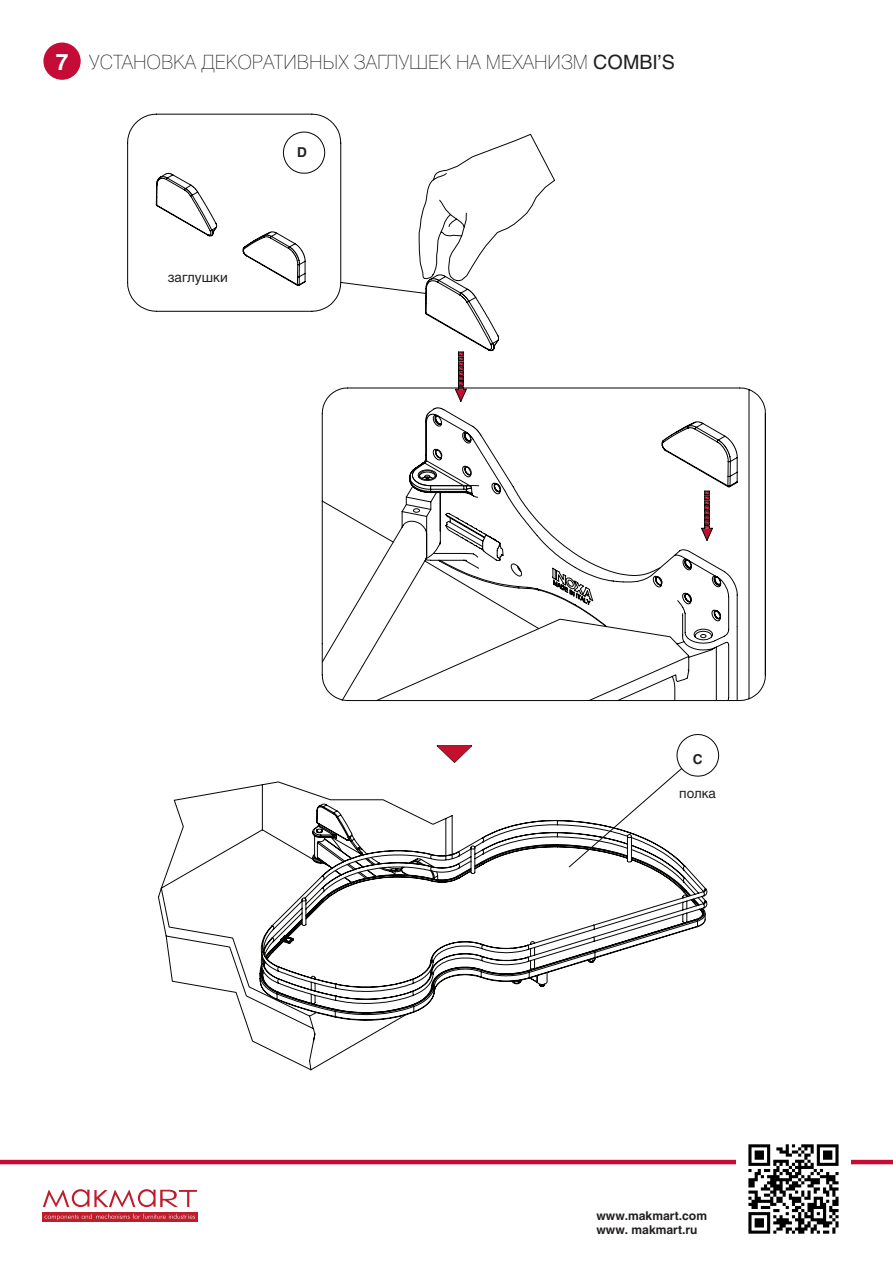
<style>
.page{position:relative;width:893px;height:1263px;background:#fff}
.page>*{position:absolute;margin:0;border:0;box-sizing:border-box;transform-origin:0 0}
.t1{font:700 22.5px "Helios";color:#fff}
.t2{font:19.5px "Helios Thin C";color:#231f20}
.t3{font:13.5px "Helios";color:#231f20}
.t4{font:700 13.5px "Helios";color:#231f20}
.t5{font:700 12px/14.4px "Helios";color:#231f20}
.s1{font-family:"Helios"}
</style>
<div class="page">
<div style="left:42px;top:1212px;width:156px;height:10px;background:#be1d2c"></div>
<svg style="left:45px;top:1214px;width:150px;height:6px"></svg>
<svg style="left:43px;top:1189px;width:154px;height:18px"></svg>
<hr style="left:0;top:1160px;width:893px;height:4px;background:#c40c37">
<img style="left:737px;top:1144px;width:113px;height:90px">
<div style="left:44px;top:43px;width:36px;height:36px;background:#c40c37;border-radius:50%"></div>
<div style="left:43px;top:43px;width:38px;height:37px;border:2px solid #c40c37;border-radius:50%"></div>
<svg style="left:127px;top:113px;width:213px;height:199px"></svg>
<svg style="left:312px;top:133px;width:454px;height:648px"></svg>
<svg style="left:158px;top:781px;width:550px;height:289px"></svg>
<p class="t1" style="left:56px;top:49px;width:14px">7</p>
<p class="t2" style="left:89px;top:51px;width:587px">УСТАНОВКА ДЕКОРАТИВНЫХ ЗАГЛУШЕК НА МЕХАНИЗМ <span class="s1">COMBI’S</span></p>
<p class="t3" style="left:168px;top:269px;width:62px">заглушки</p>
<p class="t4" style="left:297px;top:144px;width:11px">D</p>
<p class="t4" style="left:693px;top:751px;width:11px">С</p>
<p class="t3" style="left:679px;top:785px;width:38px">полка</p>
<p class="t5" style="left:596px;top:1208px;width:112px">www.makmart.com www. makmart.ru</p>
</div>
